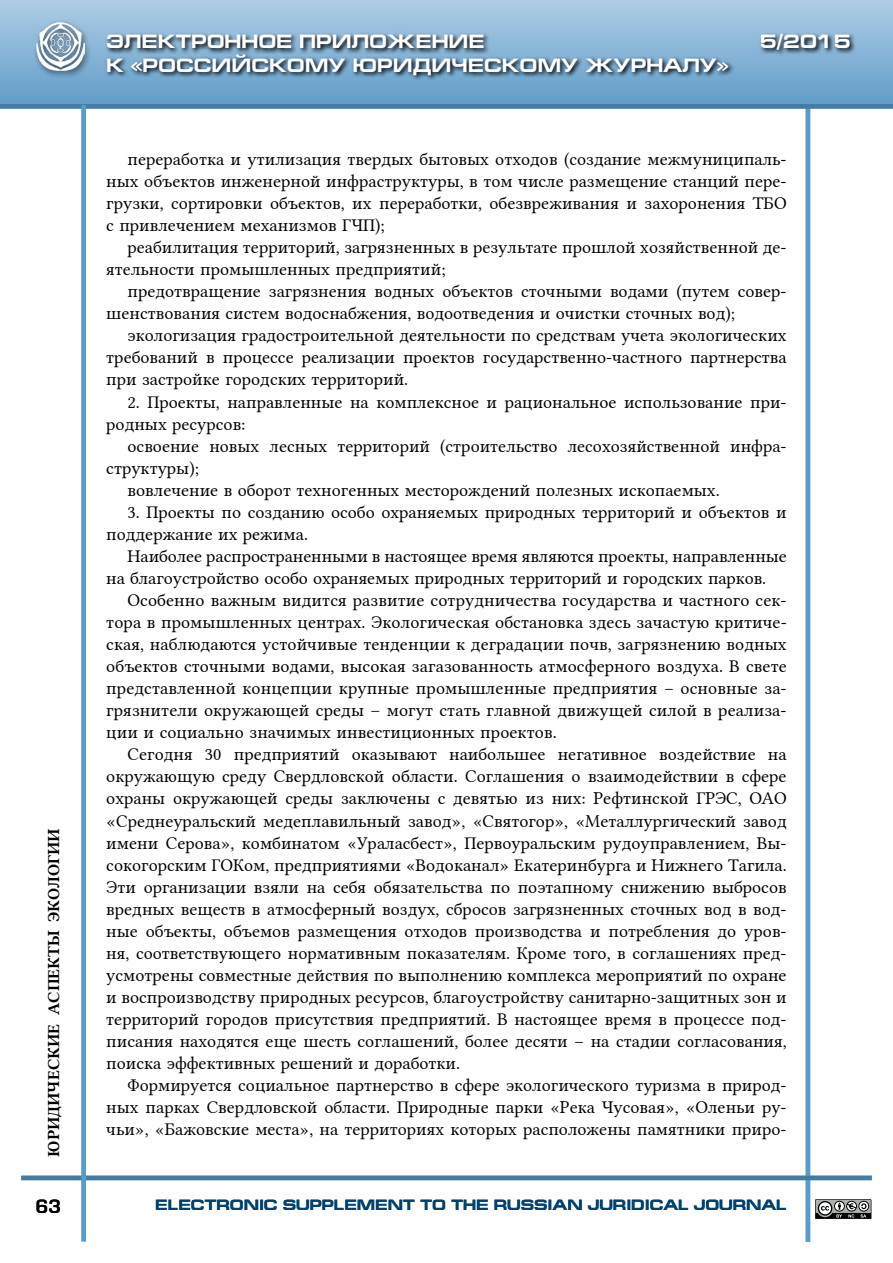
<style>
.page{position:relative;width:893px;height:1263px;background:#fff}
.page>*{position:absolute;margin:0;border:0;box-sizing:border-box;transform-origin:0 0}
.t1{font:700 19.5px "Europe Ext";color:#fff}
.t2{font:18px/22px "Lin Libertine";color:#000;text-align:justify}
.t3{font:18px "Europe Demi Normal";color:#000}
.t4{font:16.5px "Lin Libertine B";color:#000}
.t5{font:700 15px "Europe Ext";color:#004371}
</style>
<div class="page">
<hr style="left:806px;top:91px;width:4px;height:1151px;background:#589cca">
<hr style="left:21px;top:1176px;width:851px;height:4px;background:#467ba2">
<div style="left:0;top:0;width:893px;height:106px;background:linear-gradient(to bottom,#aecce4,#619dc9)"></div>
<div style="left:0;top:104px;width:893px;height:5px;background:#467ba2"></div>
<div style="left:81px;top:105px;width:5px;height:1136px;background:#589cca"></div>
<div style="left:33px;top:19px;width:59px;height:60px;background:#000;opacity:.63"></div>
<svg style="left:105px;top:31px;width:751px;height:50px;background:#6b90ab"></svg>
<svg style="left:815px;top:1199px;width:57px;height:20px"></svg>
<p class="t4" style="left:43px;top:1157px;width:330px;rotate:-90deg">ЮРИДИЧЕСКИЕ АСПЕКТЫ ЭКОЛОГИИ</p>
<p class="t3" style="left:36px;top:1196px;width:27px">63</p>
<p class="t1" style="left:106px;top:31px;width:380px">ЭЛЕКТРОННОЕ ПРИЛОЖЕНИЕ</p>
<p class="t1" style="left:760px;top:31px;width:92px">5/2015</p>
<p class="t1" style="left:106px;top:54px;width:624px">К «РОССИЙСКОМУ ЮРИДИЧЕСКОМУ ЖУРНАЛУ»</p>
<p class="t2" style="left:106px;top:146px;width:682px;text-indent:21px">переработка и утилизация твердых бытовых отходов (создание межмуниципаль&shy;ных объектов инженерной инфраструктуры, в том числе размещение станций пере&shy;грузки, сортировки объектов, их переработки, обезвреживания и захоронения ТБО с привлечением механизмов ГЧП);</p>
<p class="t2" style="left:106px;top:234px;width:682px;text-indent:21px">реабилитация территорий, загрязненных в результате прошлой хозяйственной де&shy;ятельности промышленных предприятий;</p>
<p class="t2" style="left:106px;top:278px;width:682px;text-indent:21px">предотвращение загрязнения водных объектов сточными водами (путем совер&shy;шенствования систем водоснабжения, водоотведения и очистки сточных вод);</p>
<p class="t2" style="left:106px;top:322px;width:682px;text-indent:21px">экологизация градостроительной деятельности по средствам учета экологических требований в процессе реализации проектов государственно-частного партнерства при застройке городских территорий.</p>
<p class="t2" style="left:106px;top:389px;width:682px;text-indent:21px">2. Проекты, направленные на комплексное и рациональное использование при&shy;родных ресурсов:</p>
<p class="t2" style="left:128px;top:433px;width:661px">освоение новых лесных территорий (строительство лесохозяйственной инфра-</p>
<p class="t2" style="left:106px;top:455px;width:94px">структуры);</p>
<p class="t2" style="left:128px;top:477px;width:594px">вовлечение в оборот техногенных месторождений полезных ископаемых.</p>
<p class="t2" style="left:106px;top:499px;width:682px;text-indent:21px">3. Проекты по созданию особо охраняемых природных территорий и объектов и поддержание их режима.</p>
<p class="t2" style="left:106px;top:543px;width:682px;text-indent:21px">Наиболее распространенными в настоящее время являются проекты, направленные на благоустройство особо охраняемых природных территорий и городских парков.</p>
<p class="t2" style="left:106px;top:587px;width:682px;text-indent:21px">Особенно важным видится развитие сотрудничества государства и частного сек&shy;тора в промышленных центрах. Экологическая обстановка здесь зачастую критиче&shy;ская, наблюдаются устойчивые тенденции к деградации почв, загрязнению водных объектов сточными водами, высокая загазованность атмосферного воздуха. В свете представленной концепции крупные промышленные предприятия – основные за&shy;грязнители окружающей среды – могут стать главной движущей силой в реализа&shy;ции и социально значимых инвестиционных проектов.</p>
<p class="t2" style="left:106px;top:741px;width:682px;text-indent:21px">Сегодня 30 предприятий оказывают наибольшее негативное воздействие на окружающую среду Свердловской области. Соглашения о взаимодействии в сфере охраны окружающей среды заключены с девятью из них: Рефтинской ГРЭС, ОАО «Среднеуральский медеплавильный завод», «Святогор», «Металлургический завод имени Серова», комбинатом «Ураласбест», Первоуральским рудоуправлением, Вы&shy;сокогорским ГОКом, предприятиями «Водоканал» Екатеринбурга и Нижнего Тагила.<br>Эти организации взяли на себя обязательства по поэтапному снижению выбросов вредных веществ в атмосферный воздух, сбросов загрязненных сточных вод в вод&shy;ные объекты, объемов размещения отходов производства и потребления до уров&shy;ня, соответствующего нормативным показателям. Кроме того, в соглашениях пред&shy;усмотрены совместные действия по выполнению комплекса мероприятий по охране и воспроизводству природных ресурсов, благоустройству санитарно-защитных зон и территорий городов присутствия предприятий. В настоящее время в процессе под&shy;писания находятся еще шесть соглашений, более десяти – на стадии согласования, поиска эффективных решений и доработки.</p>
<p class="t2" style="left:106px;top:1072px;width:682px;text-indent:21px">Формируется социальное партнерство в сфере экологического туризма в природ&shy;ных парках Свердловской области. Природные парки «Река Чусовая», «Оленьи ру&shy;чьи», «Бажовские места», на территориях которых расположены памятники приро-</p>
<p class="t5" style="left:155px;top:1196px;width:633px">ELECTRONIC SUPPLEMENT TO THE RUSSIAN JURIDICAL JOURNAL</p>
</div>
